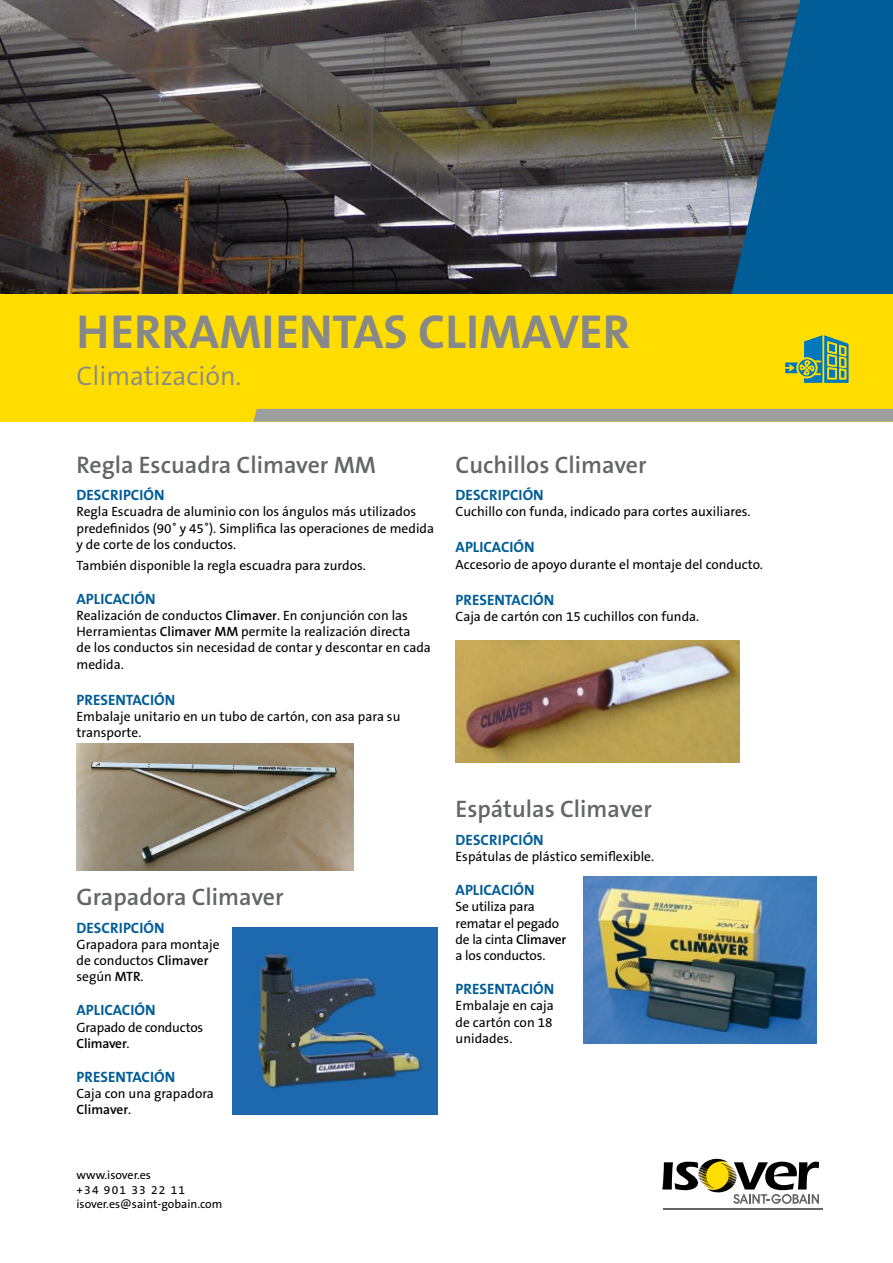
<style>
.page{position:relative;width:893px;height:1263px;background:#fff}
.page>*{position:absolute;margin:0;border:0;box-sizing:border-box;transform-origin:0 0}
.t1{font:700 48px "The Sans B7";color:#87888a}
.t2{font:300 27px "The Sans B4";color:#87888a}
.t3{font:600 24px "The Sans B6";color:#646567}
.t4{font:700 15px "The Sans B7";color:#005d97}
.texto_general{font:13.5px/16.2px "The Sans B5 Plain";color:#000}
.t5{font:12px "The Sans B5 Plain";color:#000}
.t6{font:12px "The Sans B5 Plain";letter-spacing:.1em;color:#000}
.s1{font-family:"The Sans B6";font-weight:600}
</style>
<div class="page">
<img style="left:0;top:0;width:731px;height:294px">
<svg style="left:731px;top:0;width:162px;height:294px;background:#135c88"></svg>
<div style="left:0;top:294px;width:893px;height:128px;background:#fd0"></div>
<svg style="left:253px;top:409px;width:640px;height:13px;background:#9f9f99"></svg>
<img style="left:77px;top:744px;width:277px;height:126px">
<img style="left:232px;top:927px;width:205px;height:187px">
<img style="left:456px;top:641px;width:283px;height:121px">
<img style="left:584px;top:876px;width:232px;height:167px">
<svg style="left:662px;top:1158px;width:157px;height:46px"></svg>
<hr style="left:663px;top:1208px;width:159px;height:2px;background:#646567">
<svg style="left:785px;top:335px;width:64px;height:48px"></svg>
<p class="t1" style="left:77px;top:306px;width:555px">HERRAMIENTAS CLIMAVER</p>
<p class="t2" style="left:77px;top:362px;width:166px">Climatización.</p>
<p class="t3" style="left:77px;top:452px;width:301px">Regla Escuadra Climaver MM</p>
<p class="t4" style="left:77px;top:487px;width:90px">DESCRIPCIÓN</p>
<p class="texto_general" style="left:77px;top:504px;width:359px">Regla Escuadra de aluminio con los ángulos más utilizados predefinidos (90˚ y 45˚). Simplifica las operaciones de medida y de corte de los conductos.</p>
<p class="texto_general" style="left:77px;top:557px;width:291px">También disponible la regla escuadra para zurdos.</p>
<p class="t4" style="left:77px;top:591px;width:81px">APLICACIÓN</p>
<p class="texto_general" style="left:77px;top:608px;width:356px">Realización de conductos <span class="s1">Climaver</span>. En conjunción con las Herramientas <span class="s1">Climaver MM</span> permite la realización directa<br>de los conductos sin necesidad de contar y descontar en cada medida.</p>
<p class="t4" style="left:77px;top:692px;width:100px">PRESENTACIÓN</p>
<p class="texto_general" style="left:77px;top:709px;width:325px">Embalaje unitario en un tubo de cartón, con asa para su transporte.</p>
<p class="t3" style="left:456px;top:452px;width:192px">Cuchillos Climaver</p>
<p class="t4" style="left:456px;top:487px;width:90px">DESCRIPCIÓN</p>
<p class="texto_general" style="left:456px;top:504px;width:297px">Cuchillo con funda, indicado para cortes auxiliares.</p>
<p class="t4" style="left:456px;top:539px;width:81px">APLICACIÓN</p>
<p class="texto_general" style="left:456px;top:556px;width:309px">Accesorio de apoyo durante el montaje del conducto.</p>
<p class="t4" style="left:456px;top:592px;width:100px">PRESENTACIÓN</p>
<p class="texto_general" style="left:456px;top:609px;width:245px">Caja de cartón con 15 cuchillos con funda.</p>
<p class="t3" style="left:77px;top:885px;width:209px">Grapadora Climaver</p>
<p class="t4" style="left:77px;top:920px;width:90px">DESCRIPCIÓN</p>
<p class="texto_general" style="left:77px;top:937px;width:145px">Grapadora para montaje de conductos <span class="s1">Climaver </span>según <span class="s1">MTR</span>.</p>
<p class="t4" style="left:77px;top:1002px;width:81px">APLICACIÓN</p>
<p class="texto_general" style="left:77px;top:1019px;width:128px">Grapado de conductos<br><span class="s1">Climaver</span>.</p>
<p class="t4" style="left:77px;top:1069px;width:100px">PRESENTACIÓN</p>
<p class="texto_general" style="left:77px;top:1086px;width:139px">Caja con una grapadora<br><span class="s1">Climaver</span>.</p>
<p class="t5" style="left:76px;top:1169px;width:76px">www.isover.es</p>
<p class="t6" style="left:76px;top:1183px;width:110px">+34 901 33 22 11</p>
<p class="t5" style="left:76px;top:1198px;width:147px">isover.es@saint-gobain.com</p>
<p class="t3" style="left:456px;top:797px;width:198px">Espátulas Climaver</p>
<p class="t4" style="left:456px;top:832px;width:90px">DESCRIPCIÓN</p>
<p class="texto_general" style="left:456px;top:849px;width:200px">Espátulas de plástico semiflexible.</p>
<p class="t4" style="left:456px;top:882px;width:81px">APLICACIÓN</p>
<p class="texto_general" style="left:456px;top:899px;width:112px">Se utiliza para rematar el pegado de la cinta <span class="s1">Climaver </span>a los conductos.</p>
<p class="t4" style="left:456px;top:981px;width:100px">PRESENTACIÓN</p>
<p class="texto_general" style="left:456px;top:998px;width:100px;text-align:justify">Embalaje en caja de cartón con 18 unidades.</p>
</div>
